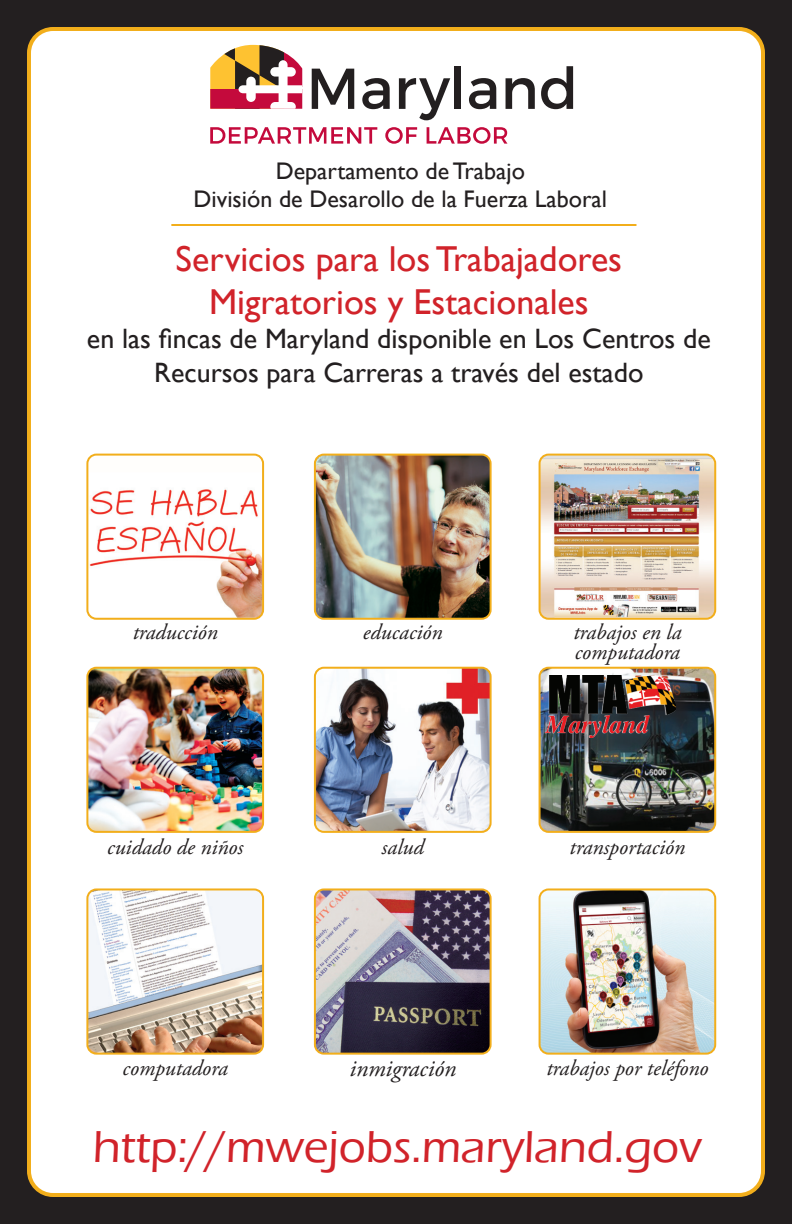
<style>
.page{position:relative;width:792px;height:1224px;background:#231f20}
.page>*{position:absolute;margin:0;border:0;box-sizing:border-box;transform-origin:0 0}
.t1{font:500 46px "Eras ITC";color:#d1232a}
.sub_header{font:36px "Gill Sans";color:#d1232a}
.sub_header-2{font:28px "Gill Sans";color:#231f20}
.t2{font:24px "Gill Sans";color:#231f20}
.t3{font:italic 24px "Adobe Garamond Pro";color:#231f20}
.t4{font:italic 22px "Adobe Garamond Pro";color:#231f20}
</style>
<div class="page">
<div style="left:29px;top:29px;width:734px;height:1166px;background:#fff;border-radius:24px"></div>
<div style="left:27px;top:27px;width:738px;height:1170px;border:4px solid #f2ae1b;border-radius:24px"></div>
<svg style="left:210px;top:45px;width:92px;height:64px"></svg>
<svg style="left:312px;top:69px;width:42px;height:40px"></svg>
<svg style="left:362px;top:78px;width:28px;height:31px"></svg>
<svg style="left:399px;top:78px;width:51px;height:42px"></svg>
<div style="left:455px;top:66px;width:6px;height:43px;background:#231f20"></div>
<svg style="left:469px;top:78px;width:27px;height:31px"></svg>
<svg style="left:506px;top:78px;width:29px;height:31px"></svg>
<svg style="left:541px;top:66px;width:32px;height:43px"></svg>
<svg style="left:210px;top:127px;width:167px;height:17px"></svg>
<svg style="left:385px;top:127px;width:32px;height:17px"></svg>
<svg style="left:427px;top:127px;width:80px;height:17px"></svg>
<img style="left:89px;top:489px;width:172px;height:128px">
<div style="left:86px;top:454px;width:178px;height:166px;border:2px solid #f2ae1b;border-radius:9px"></div>
<img style="left:542px;top:891px;width:171px;height:161px">
<div style="left:539px;top:888px;width:177px;height:167px;border:2px solid #f2ae1b;border-radius:9px"></div>
<img style="left:315px;top:455px;width:174px;height:162px">
<div style="left:314px;top:454px;width:178px;height:166px;border:2px solid #f2ae1b;border-radius:9px"></div>
<img style="left:540px;top:455px;width:175px;height:162px">
<div style="left:539px;top:454px;width:177px;height:166px;border:2px solid #f2ae1b;border-radius:9px"></div>
<img style="left:89px;top:668px;width:174px;height:162px">
<div style="left:86px;top:667px;width:178px;height:166px;border:2px solid #f2ae1b;border-radius:9px"></div>
<img style="left:540px;top:668px;width:175px;height:162px">
<div style="left:539px;top:667px;width:177px;height:166px;border:2px solid #f2ae1b;border-radius:9px"></div>
<img style="left:315px;top:668px;width:174px;height:162px">
<div style="left:314px;top:667px;width:178px;height:166px;border:2px solid #f2ae1b;border-radius:9px"></div>
<img style="left:317px;top:891px;width:172px;height:161px">
<div style="left:314px;top:888px;width:178px;height:167px;border:2px solid #f2ae1b;border-radius:9px"></div>
<img style="left:89px;top:891px;width:172px;height:161px">
<div style="left:86px;top:888px;width:178px;height:167px;border:2px solid #f2ae1b;border-radius:9px"></div>
<div style="left:550px;top:678px;width:149px;height:84px;background:#231f20;opacity:.49"></div>
<img style="left:546px;top:676px;width:129px;height:61px">
<hr style="left:171px;top:224px;width:465px;height:2px;background:#f2ae1b">
<p class="t2" style="left:276px;top:157px;width:251px">Departamento de Trabajo</p>
<p class="t2" style="left:194px;top:185px;width:415px">División de Desarollo de la Fuerza Laboral</p>
<p class="sub_header" style="left:176px;top:238px;width:448px">Servicios para los Trabajadores</p>
<p class="sub_header" style="left:209px;top:281px;width:381px">Migratorios y Estacionales</p>
<p class="sub_header-2" style="left:87px;top:322px;width:625px">en las fincas de Maryland disponible en Los Centros de</p>
<p class="sub_header-2" style="left:154px;top:356px;width:491px">Recursos para Carreras a través del estado</p>
<p class="t4" style="left:133px;top:619px;width:87px">traducción</p>
<p class="t4" style="left:363px;top:619px;width:81px">educación</p>
<p class="t4" style="left:573px;top:619px;width:110px">trabajos en la</p>
<p class="t4" style="left:575px;top:639px;width:107px">computadora</p>
<p class="t4" style="left:107px;top:834px;width:137px">cuidado de niños</p>
<p class="t4" style="left:382px;top:834px;width:44px">salud</p>
<p class="t4" style="left:570px;top:834px;width:117px">transportación</p>
<p class="t4" style="left:123px;top:1055px;width:107px">computadora</p>
<p class="t3" style="left:349px;top:1054px;width:108px">inmigración</p>
<p class="t4" style="left:546px;top:1055px;width:164px">trabajos por teléfono</p>
<p class="t1" style="left:93px;top:1121px;width:610px">http://mwejobs.maryland.gov</p>
</div>
